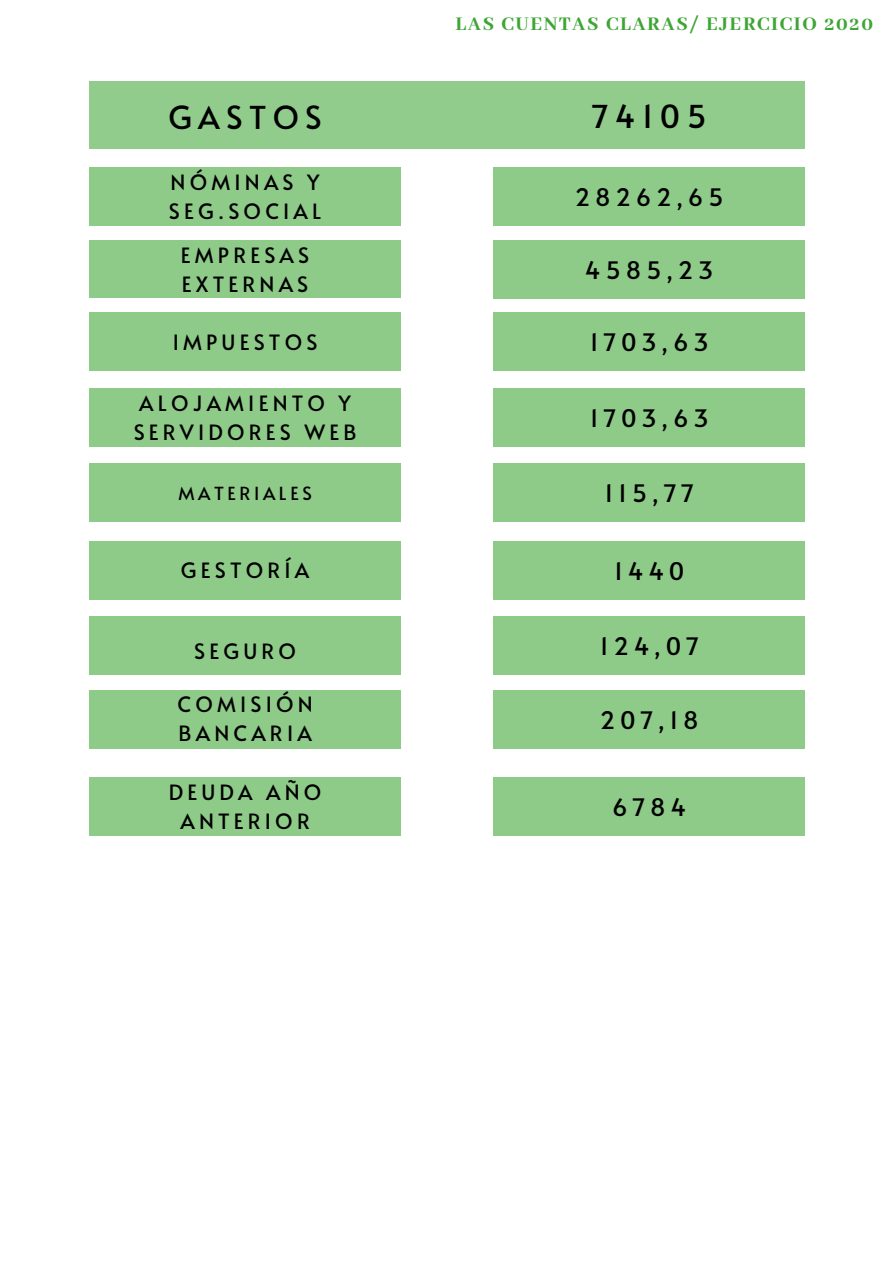
<style>
.page{position:relative;width:894px;height:1264px;background:#fff}
.page>*{position:absolute;margin:0;border:0;box-sizing:border-box;transform-origin:0 0}
.t1{font:31.5px "Alata";letter-spacing:.2em;color:#000}
.t2{font:24px "Alata";letter-spacing:.2em;color:#000}
.t3{font:21px/29px "Alata";letter-spacing:.2em;color:#000}
.t4{font:800 21px "Abhaya Libre";letter-spacing:.08em;color:#3ea534}
.t5{font:18px "Alata";letter-spacing:.2em;color:#000}
</style>
<div class="page">
<div style="left:89px;top:82px;width:715px;height:67px;background:#92cc8c"></div>
<div style="left:89px;top:388px;width:312px;height:58px;background:#8eca88"></div>
<div style="left:89px;top:463px;width:312px;height:59px;background:#8eca88"></div>
<div style="left:493px;top:388px;width:311px;height:58px;background:#8eca88"></div>
<div style="left:493px;top:463px;width:311px;height:59px;background:#8eca88"></div>
<div style="left:89px;top:541px;width:312px;height:58px;background:#8eca88"></div>
<div style="left:493px;top:541px;width:311px;height:58px;background:#8eca88"></div>
<div style="left:89px;top:616px;width:312px;height:59px;background:#8eca88"></div>
<div style="left:493px;top:616px;width:311px;height:59px;background:#8eca88"></div>
<div style="left:89px;top:689px;width:312px;height:59px;background:#8eca88"></div>
<div style="left:493px;top:689px;width:311px;height:59px;background:#8eca88"></div>
<div style="left:89px;top:312px;width:312px;height:59px;background:#8eca88"></div>
<div style="left:493px;top:312px;width:311px;height:59px;background:#8eca88"></div>
<div style="left:89px;top:240px;width:312px;height:57px;background:#8eca88"></div>
<div style="left:493px;top:240px;width:311px;height:59px;background:#8eca88"></div>
<div style="left:89px;top:167px;width:312px;height:59px;background:#8eca88"></div>
<div style="left:493px;top:167px;width:311px;height:59px;background:#8eca88"></div>
<div style="left:89px;top:777px;width:312px;height:59px;background:#8eca88"></div>
<div style="left:493px;top:777px;width:311px;height:59px;background:#8eca88"></div>
<p class="t4" style="left:455px;top:12px;width:419px">LAS CUENTAS CLARAS/ EJERCICIO 2020</p>
<p class="t1" style="left:168px;top:94px;width:155px">GASTOS</p>
<p class="t1" style="left:591px;top:94px;width:117px">74105</p>
<p class="t3" style="left:169px;top:167px;width:154px">NÓMINAS Y<br>SEG.SOCIAL</p>
<p class="t3" style="left:181px;top:240px;width:130px">EMPRESAS<br>EXTERNAS</p>
<p class="t2" style="left:574px;top:179px;width:150px">28262,65</p>
<p class="t2" style="left:584px;top:253px;width:130px">4585,23</p>
<p class="t3" style="left:173px;top:326px;width:146px">IMPUESTOS</p>
<p class="t3" style="left:134px;top:387px;width:224px">ALOJAMIENTO Y<br>SERVIDORES WEB</p>
<p class="t5" style="left:178px;top:480px;width:135px">MATERIALES</p>
<p class="t3" style="left:181px;top:555px;width:130px">GESTORÍA</p>
<p class="t3" style="left:194px;top:636px;width:103px">SEGURO</p>
<p class="t3" style="left:177px;top:689px;width:137px">COMISIÓN<br>BANCARIA</p>
<p class="t3" style="left:169px;top:777px;width:154px;text-align:center">DEUDA AÑO<br>ANTERIOR</p>
<p class="t2" style="left:589px;top:325px;width:120px">1703,63</p>
<p class="t2" style="left:589px;top:400px;width:120px">1703,63</p>
<p class="t2" style="left:604px;top:476px;width:91px">115,77</p>
<p class="t2" style="left:614px;top:553px;width:72px">1440</p>
<p class="t2" style="left:599px;top:629px;width:101px">124,07</p>
<p class="t2" style="left:599px;top:702px;width:100px">207,18</p>
<p class="t2" style="left:612px;top:790px;width:75px">6784</p>
</div>
